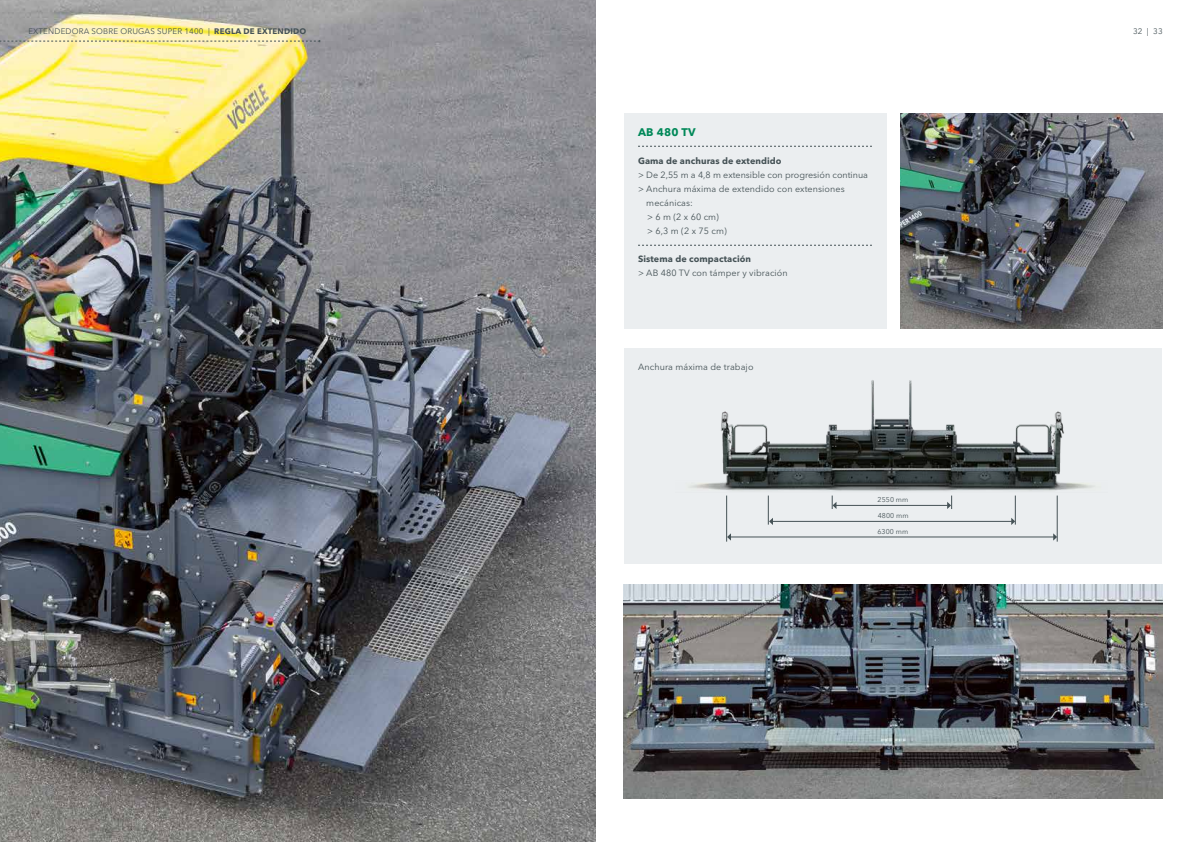
<style>
.page{position:relative;width:1191px;height:842px;background:#fff}
.page>*{position:absolute;margin:0;border:0;box-sizing:border-box;transform-origin:0 0}
.t1{font:700 11px "Avenir Next LT Pro";letter-spacing:.02em;color:#008858}
.t2{font:9px "Avenir Next LT Pro";letter-spacing:.01em;color:#455256}
.t3{font:700 9px "Avenir Next LT Pro";letter-spacing:.01em;color:#455256}
.t4{font:8px "Avenir Next LT Pro";letter-spacing:.02em;color:#455256}
.t5{font:7px "Avenir Next LT Pro";letter-spacing:.01em;color:#455256}
.s1{font-weight:700}
</style>
<div class="page">
<div style="left:624px;top:349px;width:537px;height:215px;background:#ebeef0"></div>
<div style="left:624px;top:113px;width:262px;height:216px;background:#ebeef0"></div>
<svg style="left:638px;top:146px;width:234px;height:1px"></svg>
<svg style="left:638px;top:245px;width:234px;height:1px"></svg>
<img style="left:0;top:0;width:595px;height:842px">
<img style="left:900px;top:113px;width:262px;height:216px">
<img style="left:624px;top:584px;width:538px;height:215px">
<svg style="left:0;top:40px;width:320px;height:2px"></svg>
<hr style="left:772px;top:521px;width:239px;height:1px;background:#455256">
<svg style="left:1011px;top:521px;width:4px;height:4px"></svg>
<hr style="left:730px;top:537px;width:323px;height:1px;background:#455256">
<svg style="left:1053px;top:533px;width:4px;height:8px"></svg>
<svg style="left:727px;top:533px;width:4px;height:8px"></svg>
<hr style="left:726px;top:495px;width:1px;height:47px;background:#455256">
<hr style="left:1057px;top:495px;width:1px;height:47px;background:#455256">
<hr style="left:768px;top:495px;width:1px;height:30px;background:#455256">
<hr style="left:1015px;top:495px;width:1px;height:30px;background:#455256">
<img style="left:688px;top:380px;width:407px;height:141px">
<p class="t4" style="left:28px;top:27px;width:279px">EXTENDEDORA SOBRE ORUGAS SUPER 1400 | <span class="s1">REGLA DE EXTENDIDO</span></p>
<p class="t1" style="left:638px;top:125px;width:59px">AB 480 TV</p>
<p class="t3" style="left:638px;top:155px;width:145px">Gama de anchuras de extendido</p>
<p class="t2" style="left:638px;top:170px;width:232px">&gt; De 2,55 m a 4,8 m extensible con progresión continua</p>
<p class="t2" style="left:638px;top:184px;width:208px">&gt; Anchura máxima de extendido con extensiones</p>
<p class="t2" style="left:646px;top:198px;width:48px">mecánicas:</p>
<p class="t2" style="left:647px;top:212px;width:73px">&gt; 6 m (2 x 60 cm)</p>
<p class="t2" style="left:647px;top:226px;width:81px">&gt; 6,3 m (2 x 75 cm)</p>
<p class="t3" style="left:638px;top:253px;width:115px">Sistema de compactación</p>
<p class="t2" style="left:638px;top:268px;width:151px">&gt; AB 480 TV con támper y vibración</p>
<p class="t2" style="left:638px;top:361px;width:117px">Anchura máxima de trabajo</p>
<p class="t5" style="left:877px;top:495px;width:32px">2550 mm</p>
<p class="t5" style="left:877px;top:527px;width:32px">6300 mm</p>
<p class="t5" style="left:877px;top:511px;width:32px">4800 mm</p>
<p class="t4" style="left:1133px;top:27px;width:31px">32 | 33</p>
</div>
